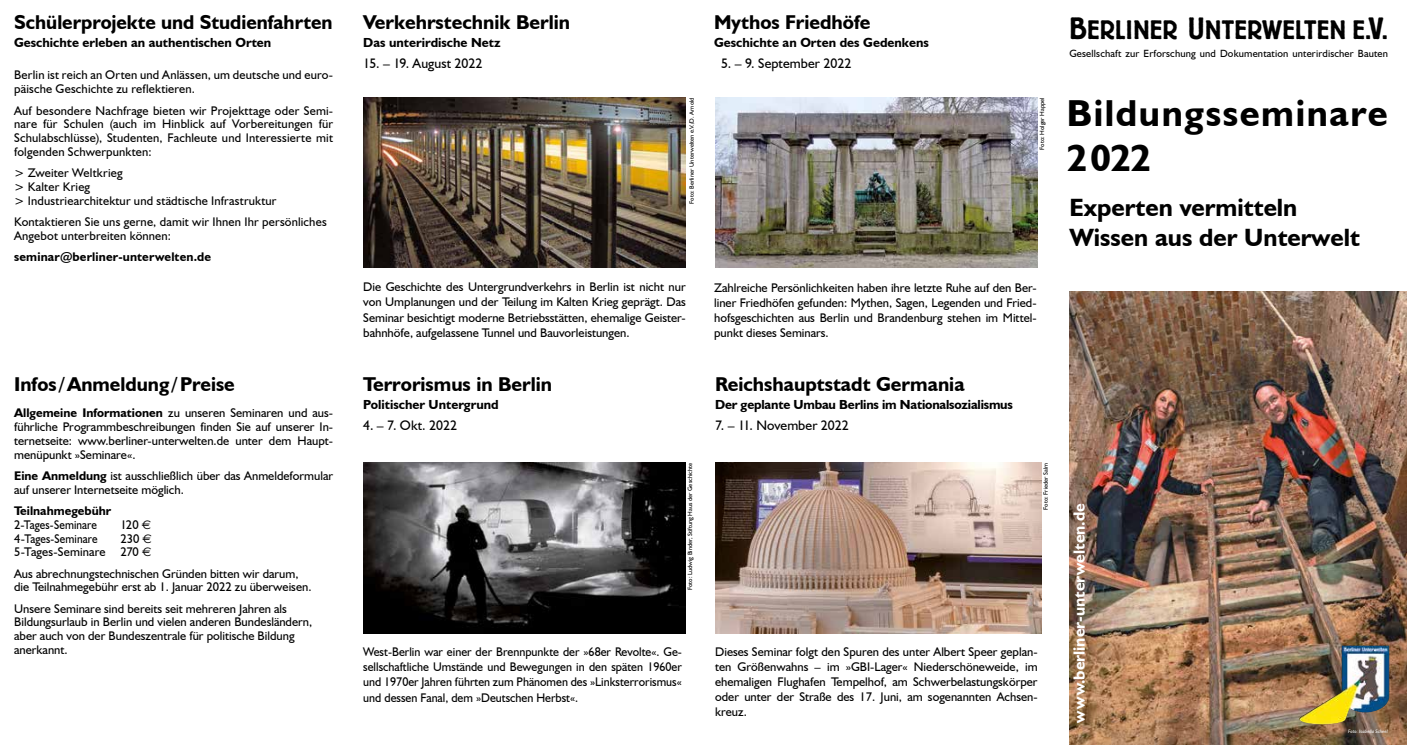
<style>
.page{position:relative;width:1407px;height:745px;background:#fff}
.page>*{position:absolute;margin:0;border:0;box-sizing:border-box;transform-origin:0 0}
.t1{font:700 37.5px/45px "Humanist 521 BT";letter-spacing:.04em;color:#000}
.t2{font:600 28px "Berliner Gro D";letter-spacing:.005em;color:#000}
.t3{font:700 25px/30px "Humanist 521 BT";color:#000}
.t4{font:700 20px "Humanist 521 BT";color:#000}
.t5{font:700 16.25px "Humanist 521 BT";color:#fff}
.t6{font:13.75px "Humanist 521 BT";letter-spacing:.005em;color:#000}
.t7{font:700 13.12px "Humanist 521 BT";color:#000}
.t8{font:12.5px/13.8px "Humanist 521 BT";color:#000}
.t9{font:12.5px/15px "Humanist 521 BT";color:#000;text-align:justify;scale:.96 1}
.t10{font:700 12.5px "Humanist 521 BT";letter-spacing:.01em;color:#000}
.t11{font:10.5px "Humanist 521 BT";letter-spacing:.015em;color:#000}
.t12{font:6.25px "Humanist 521 BT";color:#000}
.t13{font:italic 5px "Humanist 521 BT";letter-spacing:.01em;color:#fff}
.s1{font-weight:700}
.s2{font-family:"Euro Sans"}
.s3{font-size:32.25px}
</style>
<div class="page">
<img style="left:1069px;top:291px;width:338px;height:453px">
<img style="left:1326px;top:645px;width:15px;height:55px">
<img style="left:363px;top:97px;width:323px;height:171px">
<img style="left:363px;top:462px;width:323px;height:170px">
<img style="left:715px;top:462px;width:326px;height:170px">
<img style="left:715px;top:97px;width:322px;height:171px">
<h3 class="t4" style="left:14px;top:10px;width:320px">Schülerprojekte und Studienfahrten</h3>
<p class="t7" style="left:14px;top:34px;width:259px">Geschichte erleben an authentischen Orten</p>
<p class="t8" style="left:14px;top:68px;width:320px">Berlin ist reich an Orten und Anlässen, um deutsche und euro&shy;päische Geschichte zu reflektieren.</p>
<p class="t8" style="left:14px;top:103px;width:320px;text-align:justify">Auf besondere Nachfrage bieten wir Projekttage oder Semi&shy;nare für Schulen (auch im Hinblick auf Vorbereitungen für Schulabschlüsse), Studenten, Fachleute und Interessierte mit folgenden Schwerpunkten:</p>
<p class="t8" style="left:14px;top:165px;width:264px">&gt; Zweiter Weltkrieg<br>&gt; Kalter Krieg<br>&gt; Industriearchitektur und städtische Infrastruktur</p>
<p class="t8" style="left:14px;top:214px;width:314px">Kontaktieren Sie uns gerne, damit wir Ihnen Ihr persönliches<br>Angebot unterbreiten können:</p>
<p class="t10" style="left:14px;top:249px;width:198px">seminar@berliner-unterwelten.de</p>
<h3 class="t4" style="left:14px;top:371px;width:222px">Infos /Anmeldung/Preise</h3>
<p class="t8" style="left:14px;top:405px;width:320px;text-align:justify"><span class="s1">Allgemeine Informationen</span> zu unseren Seminaren und aus&shy;führliche Programmbeschreibungen finden Sie auf unserer In&shy;ternetseite: www.berliner-unterwelten.de unter dem Haupt&shy;menüpunkt »Seminare«.</p>
<p class="t8" style="left:14px;top:468px;width:320px"><span class="s1">Eine Anmeldung</span> ist ausschließlich über das Anmeldeformular auf unserer Internetseite möglich.</p>
<p class="t10" style="left:14px;top:502px;width:99px">Teilnahmegebühr</p>
<p class="t8" style="left:14px;top:517px;width:84px">2-Tages-Seminare</p>
<p class="t8" style="left:120px;top:517px;width:32px">120 <span class="s2">R</span></p>
<p class="t8" style="left:14px;top:530px;width:85px">4-Tages-Seminare</p>
<p class="t8" style="left:14px;top:530px;width:139px;text-align:right">230 <span class="s2">R<br></span>5-Tages-Seminare 270 <span class="s2">R</span></p>
<p class="t8" style="left:14px;top:565px;width:299px">Aus abrechnungstechnischen Gründen bitten wir darum, die Teilnahmegebühr erst ab 1. Januar 2022 zu überweisen.</p>
<p class="t8" style="left:14px;top:600px;width:300px">Unsere Seminare sind bereits seit mehreren Jahren als Bildungsurlaub in Berlin und vielen anderen Bundesländern, aber auch von der Bundeszentrale für politische Bildung anerkannt.</p>
<h3 class="t4" style="left:363px;top:10px;width:208px">Verkehrstechnik Berlin</h3>
<p class="t7" style="left:363px;top:34px;width:139px">Das unterirdische Netz</p>
<p class="t6" style="left:363px;top:55px;width:121px">15. – 19. August 2022</p>
<p class="t12" style="left:688px;top:204px;width:108px;rotate:-90deg">Foto: Berliner Unterwelten e.V./D. Arnold</p>
<h3 class="t4" style="left:714px;top:10px;width:158px">Mythos Friedhöfe</h3>
<p class="t7" style="left:714px;top:34px;width:216px">Geschichte an Orten des Gedenkens</p>
<p class="t6" style="left:721px;top:55px;width:132px">5. – 9. September 2022</p>
<p class="t12" style="left:1038px;top:150px;width:54px;rotate:-90deg">Foto: Holger Happel</p>
<p class="t8" style="left:363px;top:279px;width:324px;line-height:15px;text-align:justify">Die Geschichte des Untergrundverkehrs in Berlin ist nicht nur von Umplanungen und der Teilung im Kalten Krieg geprägt. Das Seminar besichtigt moderne Betriebsstätten, ehemalige Geister&shy;bahnhöfe, aufgelassene Tunnel und Bauvorleistungen.</p>
<h3 class="t4" style="left:363px;top:372px;width:190px">Terrorismus in Berlin</h3>
<p class="t7" style="left:363px;top:396px;width:137px">Politischer Untergrund</p>
<p class="t6" style="left:363px;top:417px;width:95px">4. – 7. Okt. 2022</p>
<p class="t12" style="left:686px;top:589px;width:129px;rotate:-90deg">Foto: Ludwig Binder, Stiftung Haus der Geschichte</p>
<p class="t8" style="left:714px;top:279px;width:324px;line-height:15px;text-align:justify">Zahlreiche Persönlichkeiten haben ihre letzte Ruhe auf den Ber&shy;liner Friedhöfen gefunden: Mythen, Sagen, Legenden und Fried&shy;hofsgeschichten aus Berlin und Brandenburg stehen im Mittel&shy;punkt dieses Seminars.</p>
<h3 class="t4" style="left:715px;top:372px;width:251px">Reichshauptstadt Germania</h3>
<p class="t7" style="left:715px;top:396px;width:299px">Der geplante Umbau Berlins im Nationalsozialismus</p>
<p class="t6" style="left:715px;top:417px;width:135px">7. – 11. November 2022</p>
<p class="t12" style="left:1042px;top:509px;width:48px;rotate:-90deg">Foto: Frieder Salm</p>
<p class="t9" style="left:363px;top:644px;width:333px">West-Berlin war einer der Brennpunkte der »68er Revolte«. Ge&shy;sellschaftliche Umstände und Bewegungen in den späten 1960er und 1970er Jahren führten zum Phänomen des »Linksterrorismus« und dessen Fanal, dem »Deutschen Herbst«.</p>
<p class="t8" style="left:715px;top:643px;width:324px;line-height:15px;text-align:justify">Dieses Seminar folgt den Spuren des unter Albert Speer geplan&shy;ten Größenwahns – im »GBI-Lager« Niederschöneweide, im ehemaligen Flughafen Tempelhof, am Schwerbelastungskörper oder unter der Straße des 17. Juni, am sogenannten Achsen&shy;kreuz.</p>
<h2 class="t2" style="left:1069px;top:14px;width:320px"><span class="s3">B</span>ERLINER <span class="s3">U</span>NTERWELTEN E.<span class="s3">V</span>.</h2>
<p class="t11" style="left:1069px;top:47px;width:320px">Gesellschaft zur Erforschung und Dokumentation unterirdischer Bauten</p>
<h1 class="t1" style="left:1067px;top:90px;width:322px">Bildungsseminare<br>2 022</h1>
<h3 class="t3" style="left:1069px;top:191px;width:292px">Experten vermitteln<br>Wissen aus der Unterwelt</h3>
<h3 class="t5" style="left:1069px;top:722px;width:221px;rotate:-90deg">www.berliner-unterwelten.de</h3>
<p class="t13" style="left:1348px;top:727px;width:41px">Foto: Isabella Scheel</p>
</div>
